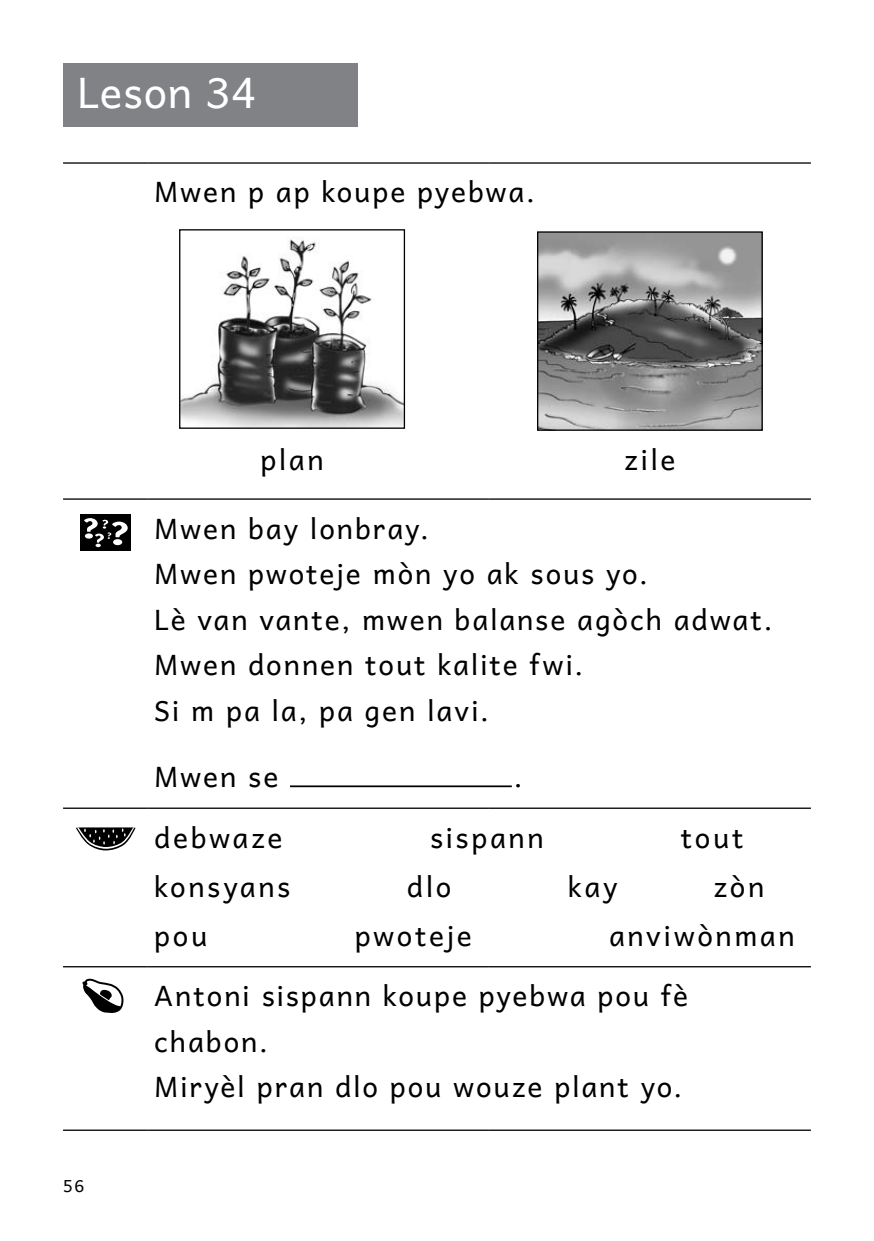
<style>
.page{position:relative;width:874px;height:1241px;background:#fff}
.page>*{position:absolute;margin:0;border:0;box-sizing:border-box;transform-origin:0 0}
.t1{font:42px "Andika";letter-spacing:.015em;color:#fff}
.t2{font:28px/45.5px "Andika";letter-spacing:.07em;color:#000}
.t3{font:28px "Andika";letter-spacing:.09em;color:#000}
.t4{font:28px "Andika";letter-spacing:.095em;color:#000}
.t5{font:16.62px "Andika";color:#000}
</style>
<div class="page">
<div style="left:63px;top:63px;width:294px;height:63px;background:#808285"></div>
<hr style="left:63px;top:1129px;width:84px;height:1px;background:#000">
<hr style="left:147px;top:1129px;width:290px;height:1px;background:#000">
<hr style="left:437px;top:1129px;width:51px;height:1px;background:#000">
<hr style="left:488px;top:1129px;width:322px;height:1px;background:#000">
<hr style="left:63px;top:162px;width:84px;height:2px;background:#000">
<hr style="left:147px;top:162px;width:290px;height:2px;background:#000">
<hr style="left:437px;top:162px;width:51px;height:2px;background:#000">
<hr style="left:488px;top:162px;width:322px;height:2px;background:#000">
<hr style="left:63px;top:498px;width:84px;height:1px;background:#000">
<hr style="left:147px;top:498px;width:290px;height:1px;background:#000">
<hr style="left:437px;top:498px;width:51px;height:1px;background:#000">
<hr style="left:488px;top:498px;width:322px;height:1px;background:#000">
<hr style="left:63px;top:807px;width:84px;height:1px;background:#000">
<hr style="left:147px;top:807px;width:290px;height:1px;background:#000">
<hr style="left:437px;top:807px;width:51px;height:1px;background:#000">
<hr style="left:488px;top:807px;width:322px;height:1px;background:#000">
<hr style="left:63px;top:965px;width:84px;height:2px;background:#000">
<hr style="left:147px;top:965px;width:290px;height:2px;background:#000">
<hr style="left:437px;top:965px;width:51px;height:2px;background:#000">
<hr style="left:488px;top:965px;width:322px;height:2px;background:#000">
<img style="left:181px;top:239px;width:222px;height:188px">
<div style="left:179px;top:229px;width:226px;height:200px;border:1px solid #000"></div>
<img style="left:538px;top:233px;width:222px;height:196px">
<div style="left:536px;top:231px;width:226px;height:200px;border:1px solid #000"></div>
<div style="left:80px;top:514px;width:50px;height:36px;background:#000"></div>
<svg style="left:84px;top:518px;width:44px;height:29px"></svg>
<hr style="left:290px;top:785px;width:221px;height:2px;background:#000">
<svg style="left:76px;top:827px;width:59px;height:23px"></svg>
<svg style="left:82px;top:978px;width:42px;height:35px"></svg>
<h1 class="t1" style="left:77px;top:69px;width:180px">Leson 34</h1>
<p class="t2" style="left:154px;top:170px;width:382px">Mwen p ap koupe pyebwa.</p>
<p class="t5" style="left:63px;top:1176px;width:23px">56</p>
<p class="t2" style="left:260px;top:438px;width:65px">plan</p>
<p class="t2" style="left:624px;top:438px;width:53px">zile</p>
<p class="t2" style="left:154px;top:506px;width:619px">Mwen bay lonbray.<br>Mwen pwoteje mòn yo ak sous yo.<br>Lè van vante, mwen balanse agòch adwat.<br>Mwen donnen tout kalite fwi.<br>Si m pa la, pa gen lavi.</p>
<p class="t2" style="left:154px;top:754px;width:126px">Mwen se</p>
<p class="t2" style="left:513px;top:754px;width:10px">.</p>
<p class="t3" style="left:154px;top:821px;width:130px">debwaze</p>
<p class="t4" style="left:430px;top:821px;width:115px">sispann</p>
<p class="t2" style="left:680px;top:815px;width:64px">tout</p>
<p class="t3" style="left:154px;top:870px;width:138px">konsyans</p>
<p class="t2" style="left:407px;top:864px;width:46px">dlo</p>
<p class="t2" style="left:567px;top:864px;width:51px">kay</p>
<p class="t2" style="left:713px;top:864px;width:52px">zòn</p>
<p class="t2" style="left:154px;top:913px;width:55px">pou</p>
<p class="t2" style="left:354px;top:913px;width:118px">pwoteje</p>
<p class="t2" style="left:154px;top:905px;width:641px;line-height:60.4px;text-indent:454px">anviwònman<br>Antoni sispann koupe pyebwa pou fè</p>
<p class="t2" style="left:154px;top:1019px;width:529px">chabon.<br>Miryèl pran dlo pou wouze plant yo.</p>
</div>
